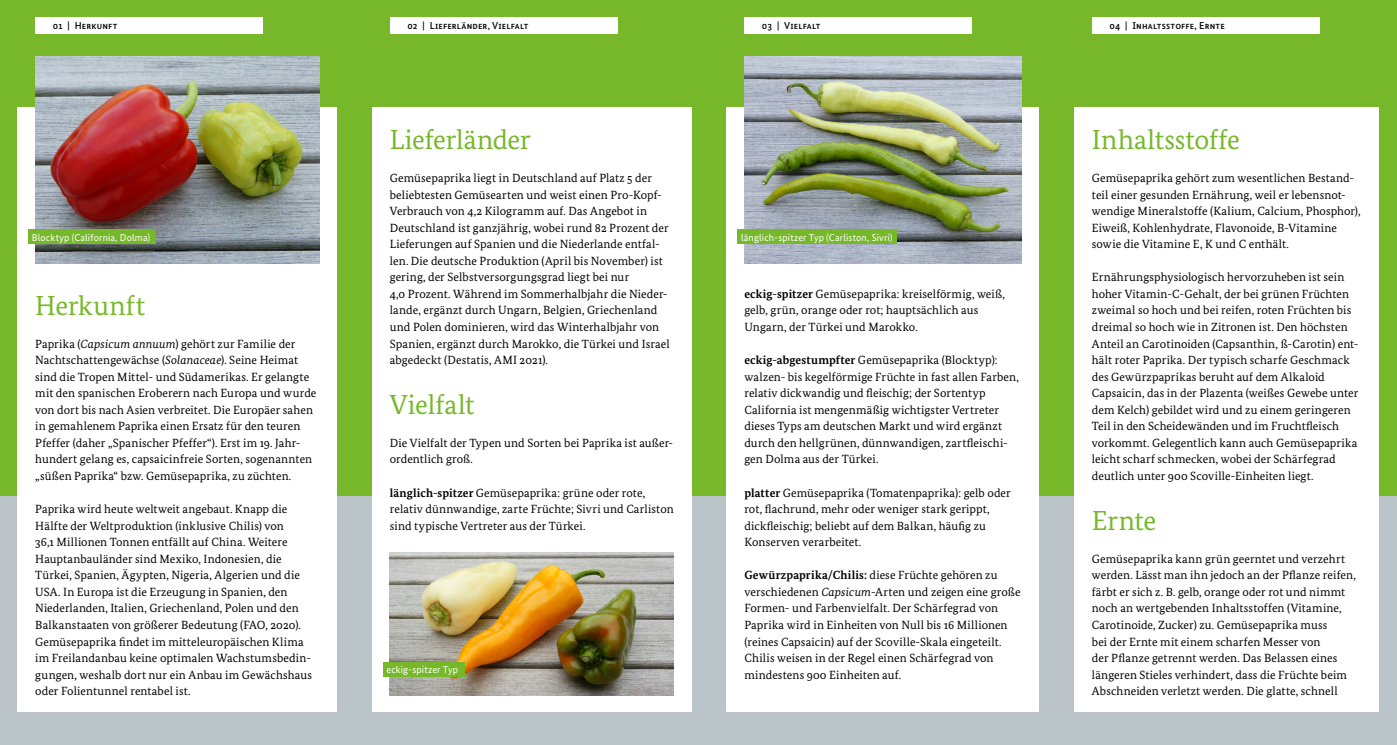
<style>
.page{position:relative;width:1397px;height:745px;background:#fff}
.page>*{position:absolute;margin:0;border:0;box-sizing:border-box;transform-origin:0 0}
.t1{font:27.5px "Bundes Serif";letter-spacing:-.005em;color:#76b82a}
.t2{font:27.5px "Bundes Serif";letter-spacing:.015em;color:#76b82a}
.t3{font:11.88px/16.5px "Bundes Serif";letter-spacing:.01em;color:#000}
.t4{font:10px "Bundes Sans";letter-spacing:.015em;color:#fff}
.t5{font:500 10px "Bundes Sans";letter-spacing:.015em;color:#000}
.s1{font-style:italic}
.s2{font-weight:700}
</style>
<div class="page">
<div style="left:0;top:0;width:354px;height:496px;background:#76b82a"></div>
<div style="left:709px;top:0;width:347px;height:496px;background:#76b82a"></div>
<div style="left:1056px;top:0;width:340px;height:496px;background:#76b82a"></div>
<div style="left:354px;top:0;width:355px;height:496px;background:#76b82a"></div>
<div style="left:1056px;top:496px;width:340px;height:248px;background:#bac4c9"></div>
<div style="left:0;top:496px;width:354px;height:248px;background:#bac4c9"></div>
<div style="left:354px;top:496px;width:355px;height:248px;background:#bac4c9"></div>
<div style="left:709px;top:496px;width:347px;height:248px;background:#bac4c9"></div>
<div style="left:1091px;top:18px;width:228px;height:16px;background:#fff"></div>
<div style="left:744px;top:18px;width:228px;height:16px;background:#fff"></div>
<div style="left:390px;top:18px;width:227px;height:16px;background:#fff"></div>
<div style="left:35px;top:18px;width:228px;height:16px;background:#fff"></div>
<div style="left:372px;top:107px;width:319px;height:604px;background:#fff"></div>
<div style="left:18px;top:107px;width:319px;height:604px;background:#fff"></div>
<div style="left:726px;top:107px;width:312px;height:604px;background:#fff"></div>
<div style="left:1074px;top:107px;width:304px;height:604px;background:#fff"></div>
<img style="left:35px;top:57px;width:284px;height:206px">
<img style="left:390px;top:552px;width:283px;height:142px">
<img style="left:744px;top:57px;width:277px;height:206px">
<div style="left:28px;top:229px;width:128px;height:15px;background:#76b82a"></div>
<div style="left:383px;top:661px;width:81px;height:15px;background:#76b82a"></div>
<div style="left:737px;top:229px;width:159px;height:15px;background:#76b82a"></div>
<p class="t5" style="left:53px;top:20px;width:66px">01 | Herkunft</p>
<p class="t5" style="left:407px;top:20px;width:123px">02 | Lieferländer, Vielfalt</p>
<p class="t5" style="left:761px;top:20px;width:60px">03 | Vielfalt</p>
<p class="t5" style="left:1109px;top:20px;width:117px">04 | Inhaltsstoffe, Ernte</p>
<p class="t4" style="left:32px;top:231px;width:120px">Blocktyp (California, Dolma)</p>
<h1 class="t2" style="left:35px;top:288px;width:111px">Herkunft</h1>
<p class="t3" style="left:35px;top:335px;width:282px">Paprika (<span class="s1">Capsicum annuum</span>) gehört zur Familie der Nachtschattengewächse (<span class="s1">Solanaceae</span>). Seine Heimat sind die Tropen Mittel- und Südamerikas. Er gelangte mit den spanischen Eroberern nach Europa und wurde von dort bis nach Asien verbreitet. Die Europäer sahen in gemahlenem Paprika einen Ersatz für den teuren Pfeffer (daher „Spanischer Pfeffer“). Erst im 19. Jahr&shy;hundert gelang es, capsaicinfreie Sorten, sogenannten „süßen Paprika“ bzw. Gemüsepaprika, zu züchten.</p>
<p class="t3" style="left:35px;top:500px;width:278px">Paprika wird heute weltweit angebaut. Knapp die Hälfte der Weltproduktion (inklusive Chilis) von<br>36,1 Millionen Tonnen entfällt auf China. Weitere Hauptanbauländer sind Mexiko, Indonesien, die Türkei, Spanien, Ägypten, Nigeria, Algerien und die USA. In Europa ist die Erzeugung in Spanien, den Niederlanden, Italien, Griechenland, Polen und den Balkanstaaten von größerer Bedeutung (FAO, 2020).<br>Gemüsepaprika findet im mitteleuropäischen Klima im Freilandanbau keine optimalen Wachstumsbedin&shy;gungen, weshalb dort nur ein Anbau im Gewächshaus oder Folientunnel rentabel ist.</p>
<h1 class="t1" style="left:390px;top:123px;width:142px">Lieferländer</h1>
<p class="t3" style="left:390px;top:169px;width:281px">Gemüsepaprika liegt in Deutschland auf Platz 5 der beliebtesten Gemüsearten und weist einen Pro-Kopf-Verbrauch von 4,2 Kilogramm auf. Das Angebot in Deutschland ist ganzjährig, wobei rund 82 Prozent der Lieferungen auf Spanien und die Niederlande entfal&shy;len. Die deutsche Produktion (April bis November) ist gering, der Selbstversorgungsgrad liegt bei nur<br>4,0 Prozent. Während im Sommerhalbjahr die Nieder&shy;lande, ergänzt durch Ungarn, Belgien, Griechenland und Polen dominieren, wird das Winterhalbjahr von Spanien, ergänzt durch Marokko, die Türkei und Israel abgedeckt (Destatis, AMI 2021).</p>
<h1 class="t1" style="left:390px;top:387px;width:86px">Vielfalt</h1>
<p class="t3" style="left:390px;top:434px;width:285px">Die Vielfalt der Typen und Sorten bei Paprika ist außer&shy;ordentlich groß.</p>
<p class="t3" style="left:390px;top:484px;width:285px"><span class="s2">länglich-spitzer</span> Gemüsepaprika: grüne oder rote, relativ dünnwandige, zarte Früchte; Sivri und Carliston sind typische Vertreter aus der Türkei.</p>
<p class="t4" style="left:386px;top:663px;width:73px">eckig-spitzer Typ</p>
<p class="t4" style="left:741px;top:231px;width:153px">länglich-spitzer Typ (Carliston, Sivri)</p>
<p class="t3" style="left:744px;top:285px;width:262px"><span class="s2">eckig-spitzer</span> Gemüsepaprika: kreiselförmig, weiß, gelb, grün, orange oder rot; hauptsächlich aus<br>Ungarn, der Türkei und Marokko.</p>
<p class="t3" style="left:744px;top:351px;width:276px"><span class="s2">eckig-abgestumpfter</span> Gemüsepaprika (Blocktyp): walzen- bis kegelförmige Früchte in fast allen Farben, relativ dickwandig und fleischig; der Sortentyp California ist mengenmäßig wichtigster Vertreter dieses Typs am deutschen Markt und wird ergänzt durch den hellgrünen, dünnwandigen, zartfleischi&shy;gen Dolma aus der Türkei.</p>
<p class="t3" style="left:744px;top:484px;width:268px"><span class="s2">platter</span> Gemüsepaprika (Tomatenpaprika): gelb oder rot, flachrund, mehr oder weniger stark gerippt, dickfleischig; beliebt auf dem Balkan, häufig zu Konserven verarbeitet.</p>
<p class="t3" style="left:744px;top:566px;width:278px"><span class="s2">Gewürzpaprika/Chilis:</span> diese Früchte gehören zu verschiedenen <span class="s1">Capsicum</span>-Arten und zeigen eine große Formen- und Farbenvielfalt. Der Schärfegrad von Paprika wird in Einheiten von Null bis 16 Millionen (reines Capsaicin) auf der Scoville-Skala eingeteilt.<br>Chilis weisen in der Regel einen Schärfegrad von mindestens 900 Einheiten auf.</p>
<h1 class="t1" style="left:1091px;top:123px;width:150px">Inhaltsstoffe</h1>
<p class="t3" style="left:1091px;top:169px;width:270px">Gemüsepaprika gehört zum wesentlichen Bestand&shy;teil einer gesunden Ernährung, weil er lebensnot&shy;wendige Mineralstoffe (Kalium, Calcium, Phosphor), Eiweiß, Kohlenhydrate, Flavonoide, B-Vitamine sowie die Vitamine E, K und C enthält.</p>
<p class="t3" style="left:1091px;top:269px;width:268px">Ernährungsphysiologisch hervorzuheben ist sein hoher Vitamin-C-Gehalt, der bei grünen Früchten zweimal so hoch und bei reifen, roten Früchten bis dreimal so hoch wie in Zitronen ist. Den höchsten Anteil an Carotinoiden (Capsanthin, ß-Carotin) ent&shy;hält roter Paprika. Der typisch scharfe Geschmack des Gewürzpaprikas beruht auf dem Alkaloid Capsaicin, das in der Plazenta (weißes Gewebe unter dem Kelch) gebildet wird und zu einem geringeren Teil in den Scheidewänden und im Fruchtfleisch vorkommt. Gelegentlich kann auch Gemüsepaprika leicht scharf schmecken, wobei der Schärfegrad deutlich unter 900 Scoville-Einheiten liegt.</p>
<h1 class="t1" style="left:1091px;top:503px;width:66px">Ernte</h1>
<p class="t3" style="left:1091px;top:550px;width:265px">Gemüsepaprika kann grün geerntet und verzehrt werden. Lässt man ihn jedoch an der Pflanze reifen, färbt er sich z. B. gelb, orange oder rot und nimmt noch an wertgebenden Inhaltsstoffen (Vitamine, Carotinoide, Zucker) zu. Gemüsepaprika muss<br>bei der Ernte mit einem scharfen Messer von<br>der Pflanze getrennt werden. Das Belassen eines längeren Stieles verhindert, dass die Früchte beim Abschneiden verletzt werden. Die glatte, schnell</p>
</div>
